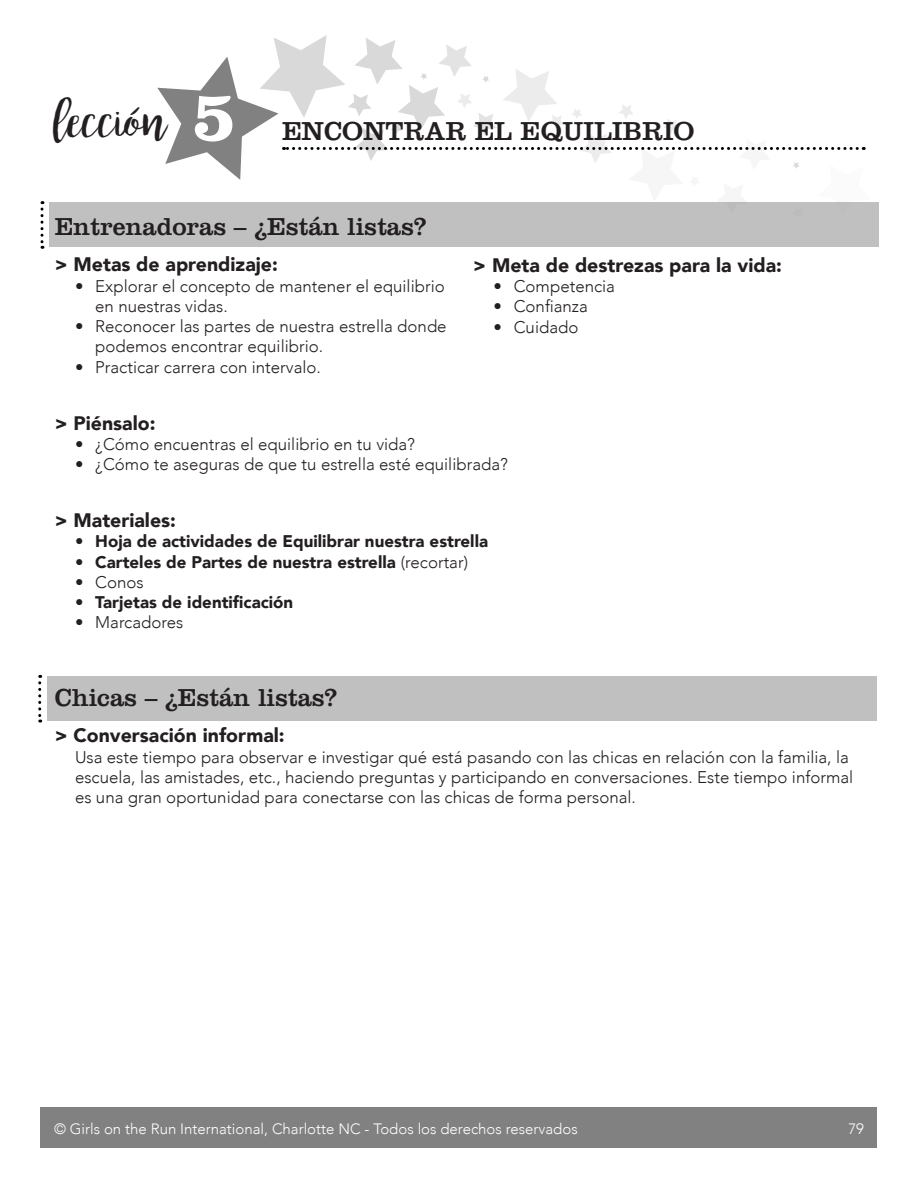
<style>
.page{position:relative;width:918px;height:1188px;background:#fff}
.page>*{position:absolute;margin:0;border:0;box-sizing:border-box;transform-origin:0 0}
.First_page_Lesson{font:700 72px "Clarendon";color:#fff}
.First_page__lesson{font:49.5px "bromello";color:#231f20}
.First_Page_Lesson_Ti{font:27px "Clarendon";color:#231f20}
.t1{font:25.5px "Clarendon";color:#231f20}
.t2{font:900 19.5px "Avenir";color:#231f20}
.t3{font:300 16.8px/20.2px "Avenir";color:#231f20}
.t4{font:900 16.8px "Avenir";color:#231f20}
.t5{font:300 15px "Avenir";color:#fff}
.s1{font-weight:300}
</style>
<div class="page">
<div style="left:40px;top:1107px;width:838px;height:41px;background:#808180"></div>
<div style="left:47px;top:676px;width:830px;height:45px;background:#bfc0bf"></div>
<svg style="left:38px;top:675px;width:3px;height:48px"></svg>
<div style="left:49px;top:203px;width:830px;height:44px;background:#bfc0bf"></div>
<svg style="left:40px;top:201px;width:4px;height:48px"></svg>
<svg style="left:157px;top:35px;width:715px;height:168px"></svg>
<p class="First_page__lesson" style="left:55px;top:86px;width:114px">lección</p>
<p class="First_page_Lesson" style="left:192px;top:73px;width:45px">5</p>
<p class="First_Page_Lesson_Ti" style="left:282px;top:116px;width:414px">ENCONTRAR EL EQUILIBRIO</p>
<h1 class="t1" style="left:55px;top:211px;width:373px">Entrenadoras – ¿Están listas?</h1>
<h2 class="t2" style="left:55px;top:248px;width:225px">&gt; Metas de aprendizaje:</h2>
<p class="t3" style="left:95px;top:276px;width:351px;text-indent:-20px">• Explorar el concepto de mantener el equilibrio en nuestras vidas.</p>
<p class="t3" style="left:95px;top:316px;width:353px;text-indent:-20px">• Reconocer las partes de nuestra estrella donde podemos encontrar equilibrio.</p>
<p class="t3" style="left:75px;top:357px;width:247px">• Practicar carrera con intervalo.</p>
<h2 class="t2" style="left:473px;top:248px;width:310px">&gt; Meta de destrezas para la vida:</h2>
<p class="t3" style="left:494px;top:276px;width:123px">• Competencia</p>
<p class="t3" style="left:494px;top:296px;width:96px">• Confianza</p>
<p class="t3" style="left:494px;top:317px;width:86px">• Cuidado</p>
<h2 class="t2" style="left:55px;top:406px;width:102px">&gt; Piénsalo:</h2>
<p class="t3" style="left:75px;top:434px;width:342px">• ¿Cómo encuentras el equilibrio en tu vida?</p>
<p class="t3" style="left:75px;top:454px;width:434px">• ¿Cómo te aseguras de que tu estrella esté equilibrada?</p>
<h2 class="t2" style="left:55px;top:504px;width:123px">&gt; Materiales:</h2>
<p class="t4" style="left:75px;top:527px;width:415px"><span class="s1">•</span> Hoja de actividades de Equilibrar nuestra estrella</p>
<p class="t4" style="left:75px;top:547px;width:395px"><span class="s1">•</span> Carteles de Partes de nuestra estrella <span class="s1">(recortar)</span></p>
<p class="t3" style="left:75px;top:572px;width:70px">• Conos</p>
<p class="t4" style="left:75px;top:588px;width:220px"><span class="s1">•</span> Tarjetas de identificación</p>
<p class="t3" style="left:75px;top:613px;width:110px">• Marcadores</p>
<h1 class="t1" style="left:55px;top:682px;width:284px">Chicas – ¿Están listas?</h1>
<h2 class="t2" style="left:55px;top:719px;width:231px">&gt; Conversación informal:</h2>
<p class="t3" style="left:75px;top:747px;width:780px">Usa este tiempo para observar e investigar qué está pasando con las chicas en relación con la familia, la escuela, las amistades, etc., haciendo preguntas y participando en conversaciones. Este tiempo informal es una gran oportunidad para conectarse con las chicas de forma personal.</p>
<p class="t5" style="left:54px;top:1120px;width:525px">© Girls on the Run International, Charlotte NC - Todos los derechos reservados</p>
<p class="t5" style="left:848px;top:1120px;width:17px">79</p>
</div>
